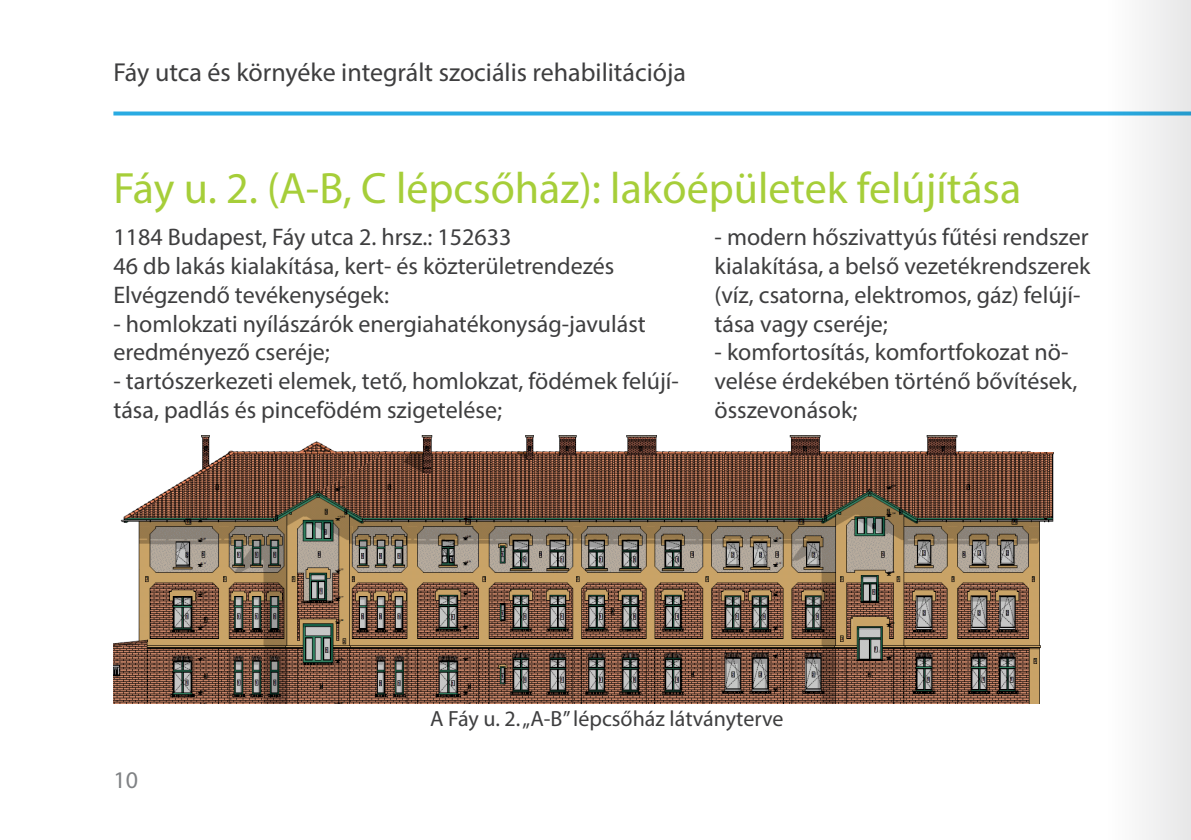
<style>
.page{position:relative;width:1191px;height:840px;background:#fff}
.page>*{position:absolute;margin:0;border:0;box-sizing:border-box;transform-origin:0 0}
.tartalomhoz{font:44px "Myriad Pro";color:#a6ce39}
.t1{font:26px "Myriad Pro";color:#3e3e3f}
.t2{font:24px/28.8px "Myriad Pro";color:#3e3e3f}
.t3{font:24px "Myriad Pro";color:#808285}
.t4{font:22px "Myriad Pro";color:#3e3e3f}
</style>
<div class="page">
<svg style="left:113px;top:111px;width:993px;height:4px;background:#44b5e5"></svg>
<img style="left:113px;top:435px;width:941px;height:268px">
<div style="left:453px;top:424px;width:35px;height:21px;background:#fff"></div>
<div style="left:330px;top:424px;width:35px;height:21px;background:#fff"></div>
<div style="left:1031px;top:429px;width:35px;height:22px;background:#fff"></div>
<div style="left:1041px;top:526px;width:35px;height:179px;background:#fff"></div>
<div style="left:1106px;top:0;width:85px;height:839px;background:#f3f3f3"></div>
<p class="t1" style="left:113px;top:56px;width:574px">Fáy utca és környéke integrált szociális rehabilitációja</p>
<p class="tartalomhoz" style="left:113px;top:161px;width:909px">Fáy u. 2. (A-B, C lépcsőház): lakóépületek felújítása</p>
<p class="t2" style="left:113px;top:222px;width:502px">1184 Budapest, Fáy utca 2. hrsz.: 152633<br>46 db lakás kialakítása, kert- és közterületrendezés<br>Elvégzendő tevékenységek:</p>
<p class="t2" style="left:113px;top:308px;width:534px">- homlokzati nyílászárók energiahatékonyság-javulást eredményező cseréje;</p>
<p class="t2" style="left:113px;top:366px;width:567px">- tartószerkezeti elemek, tető, homlokzat, födémek felújí&shy;tása, padlás és pincefödém szigetelése;</p>
<p class="t2" style="left:714px;top:222px;width:377px">- modern hőszivattyús fűtési rendszer kialakítása, a belső vezetékrendszerek (víz, csatorna, elektromos, gáz) felújí&shy;tása vagy cseréje;</p>
<p class="t2" style="left:714px;top:337px;width:364px">- komfortosítás, komfortfokozat nö&shy;velése érdekében történő bővítések, összevonások;</p>
<p class="t3" style="left:113px;top:764px;width:26px">10</p>
<p class="t4" style="left:430px;top:704px;width:355px">A Fáy u. 2. „A-B” lépcsőház látványterve</p>
</div>
